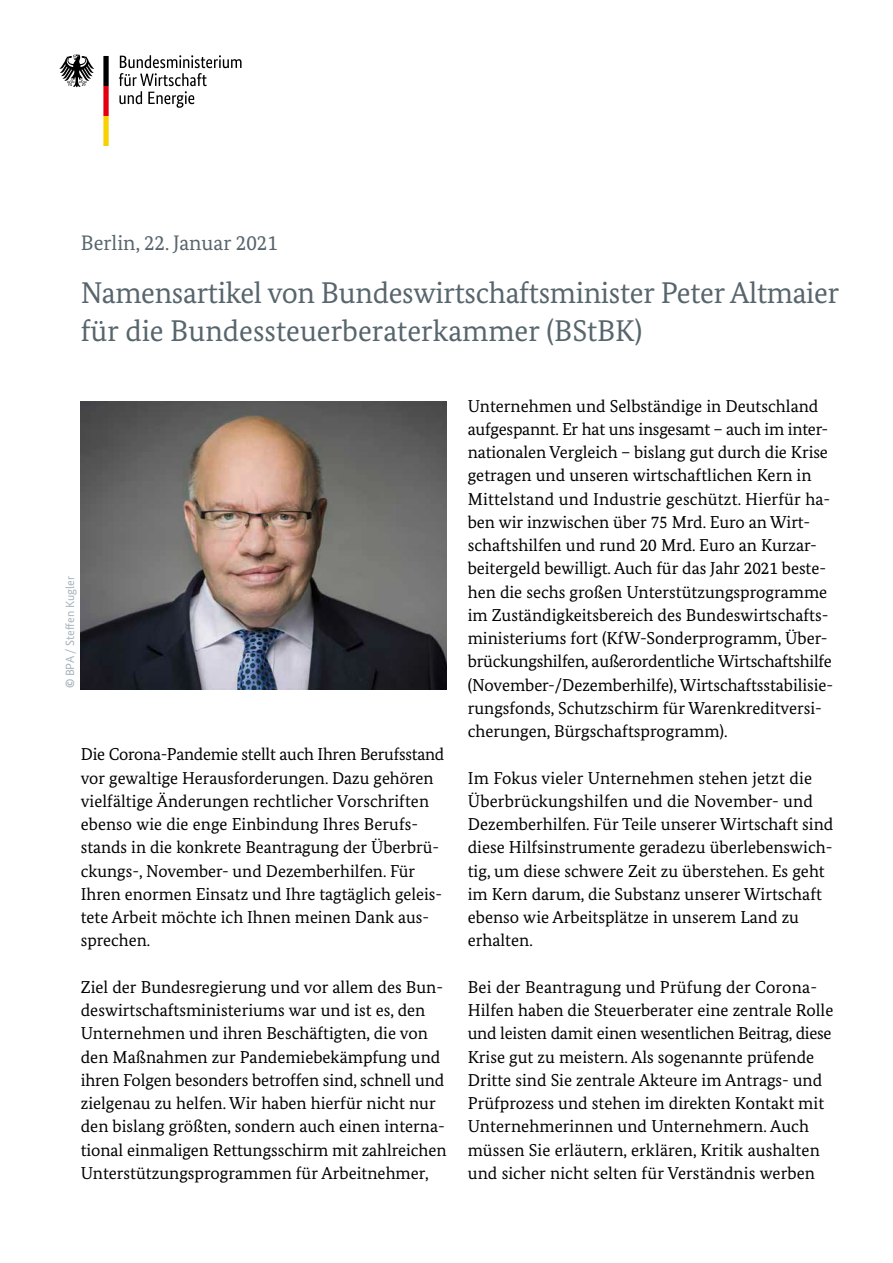
<style>
.page{position:relative;width:893px;height:1263px;background:#fff}
.page>*{position:absolute;margin:0;border:0;box-sizing:border-box;transform-origin:0 0}
.t1{font:30px/37.8px "Bundes Serif";letter-spacing:-.01em;color:#57656c}
.t2{font:21px "Bundes Serif";color:#57656c}
.t3{font:17.25px/23.2px "Bundes Serif";color:#000}
.t4{font:12px "Bundes Sans";color:#a9b3bb}
.s1{font-weight:700}
</style>
<div class="page">
<svg style="left:119px;top:55px;width:123px;height:53px"></svg>
<svg style="left:59px;top:55px;width:35px;height:32px"></svg>
<svg style="left:103px;top:56px;width:6px;height:90px"></svg>
<img style="left:81px;top:402px;width:365px;height:287px">
<p class="t2" style="left:81px;top:230px;width:199px">Berlin, 22. Januar 2021</p>
<h1 class="t1" style="left:81px;top:274px;width:760px">Namensartikel von Bundeswirtschaftsminister Peter Altmaier für die Bundessteuerberaterkammer (BStBK)</h1>
<p class="t4" style="left:63px;top:688px;width:114px;rotate:-90deg"><span class="s1">©</span> BPA / Steffen Kugler</p>
<p class="t3" style="left:81px;top:742px;width:365px">Die Corona-Pandemie stellt auch Ihren Berufsstand vor gewaltige Herausforderungen. Dazu gehören vielfältige Änderungen rechtlicher Vorschriften ebenso wie die enge Einbindung Ihres Berufs&shy;stands in die konkrete Beantragung der Überbrü&shy;ckungs-, November- und Dezemberhilfen. Für Ihren enormen Einsatz und Ihre tagtäglich geleis&shy;tete Arbeit möchte ich Ihnen meinen Dank aus&shy;sprechen.</p>
<p class="t3" style="left:81px;top:975px;width:367px">Ziel der Bundesregierung und vor allem des Bun&shy;deswirtschaftsministeriums war und ist es, den Unternehmen und ihren Beschäftigten, die von den Maßnahmen zur Pandemiebekämpfung und ihren Folgen besonders betroffen sind, schnell und zielgenau zu helfen. Wir haben hierfür nicht nur den bislang größten, sondern auch einen interna&shy;tional einmaligen Rettungsschirm mit zahlreichen Unterstützungsprogrammen für Arbeitnehmer,</p>
<p class="t3" style="left:468px;top:394px;width:366px">Unternehmen und Selbständige in Deutschland aufgespannt. Er hat uns insgesamt – auch im inter&shy;nationalen Vergleich – bislang gut durch die Krise getragen und unseren wirtschaftlichen Kern in Mittelstand und Industrie geschützt. Hierfür ha-- ben wir inzwischen über 75 Mrd. Euro an Wirt&shy;schaftshilfen und rund 20 Mrd. Euro an Kurzar&shy;beitergeld bewilligt. Auch für das Jahr 2021 beste-- hen die sechs großen Unterstützungsprogramme im Zuständigkeitsbereich des Bundeswirtschafts&shy;ministeriums fort (KfW-Sonderprogramm, Über&shy;brückungshilfen, außerordentliche Wirtschaftshilfe (November-/Dezemberhilfe), Wirtschaftsstabilisie&shy;rungsfonds, Schutzschirm für Warenkreditversi&shy;cherungen, Bürgschaftsprogramm).</p>
<p class="t3" style="left:468px;top:766px;width:367px">Im Fokus vieler Unternehmen stehen jetzt die Überbrückungshilfen und die November- und Dezemberhilfen. Für Teile unserer Wirtschaft sind diese Hilfsinstrumente geradezu überlebenswich&shy;tig, um diese schwere Zeit zu überstehen. Es geht im Kern darum, die Substanz unserer Wirtschaft ebenso wie Arbeitsplätze in unserem Land zu erhalten.</p>
<p class="t3" style="left:468px;top:975px;width:367px">Bei der Beantragung und Prüfung der Corona-Hilfen haben die Steuerberater eine zentrale Rolle und leisten damit einen wesentlichen Beitrag, diese Krise gut zu meistern. Als sogenannte prüfende Dritte sind Sie zentrale Akteure im Antrags- und Prüfprozess und stehen im direkten Kontakt mit Unternehmerinnen und Unternehmern. Auch müssen Sie erläutern, erklären, Kritik aushalten und sicher nicht selten für Verständnis werben</p>
</div>
